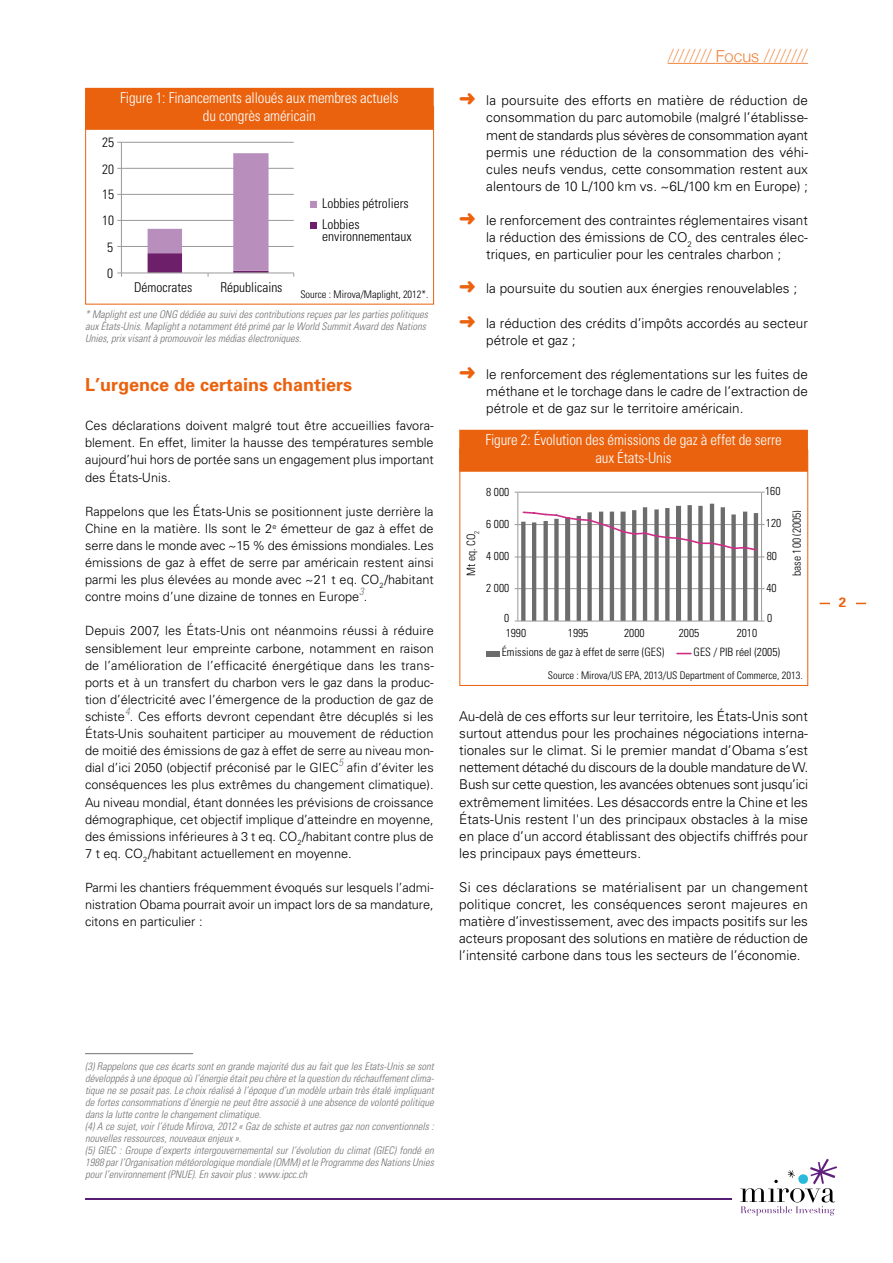
<style>
.page{position:relative;width:893px;height:1263px;background:#fff}
.page>*{position:absolute;margin:0;border:0;box-sizing:border-box;transform-origin:0 0}
.t1{font:700 18px "Univers";color:#ea620e}
.t2{font:100 18px "Helvetica Neue LT Std";color:#ef843d}
.t3{font:300 condensed 15px/18px "Univers";letter-spacing:-.01em;color:#fff;text-align:center}
.t4{font:300 13.5px/17.1px "Univers";color:#000;text-align:justify}
.t5{font:300 condensed 13.5px/21.3px "Univers";color:#000}
.t6{font:700 13.5px "Univers";color:#ea620e}
.t7{font:300 12.75px/17.1px "Univers";color:#000;text-align:justify}
.t8{font:300 condensed 11.55px/18.8px "Univers";color:#000}
.t9{font:italic 300 condensed 10.5px/12px "Univers";color:#707172}
.t10{font:300 condensed 10.5px "Univers";color:#000}
.s1{font-family:"Helvetica Neue";font-weight:300;font-size:16.5px}
.s2{color:#ea620e}
</style>
<div class="page">
<hr style="left:85px;top:1198px;width:646px;height:2px;background:#581d74">
<svg style="left:740px;top:1159px;width:97px;height:57px"></svg>
<hr style="left:820px;top:603px;width:46px;height:1px;background:#ea620e">
<div style="left:830px;top:597px;width:26px;height:13px;background:#fff"></div>
<hr style="left:668px;top:63px;width:48px;height:1px;background:#ef843d">
<hr style="left:716px;top:63px;width:48px;height:1px;background:#ef843d">
<hr style="left:764px;top:63px;width:44px;height:1px;background:#ef843d">
<div style="left:85px;top:107px;width:349px;height:197px;border:1px solid #ea620e"></div>
<div style="left:85px;top:88px;width:349px;height:24px;background:#ea620e"></div>
<div style="left:85px;top:106px;width:349px;height:24px;background:#ea620e"></div>
<hr style="left:122px;top:246px;width:172px;height:1px;background:#989998">
<hr style="left:122px;top:220px;width:172px;height:1px;background:#989998">
<hr style="left:122px;top:194px;width:172px;height:1px;background:#989998">
<hr style="left:122px;top:168px;width:172px;height:1px;background:#989998">
<hr style="left:122px;top:142px;width:172px;height:1px;background:#989998">
<hr style="left:121px;top:142px;width:1px;height:131px;background:#989998">
<hr style="left:121px;top:273px;width:173px;height:1px;background:#989998">
<svg style="left:148px;top:153px;width:121px;height:124px"></svg>
<div style="left:311px;top:201px;width:6px;height:7px;background:#b78ebc"></div>
<div style="left:311px;top:222px;width:6px;height:7px;background:#6d1f6a"></div>
<hr style="left:85px;top:1053px;width:108px;height:1px;background:#707172">
<div style="left:459px;top:430px;width:349px;height:24px;background:#ea620e"></div>
<div style="left:459px;top:448px;width:349px;height:24px;background:#ea620e"></div>
<hr style="left:518px;top:492px;width:244px;height:1px;background:#989998">
<hr style="left:761px;top:492px;width:1px;height:129px;background:#989998">
<hr style="left:517px;top:492px;width:1px;height:129px;background:#989998">
<svg style="left:515px;top:504px;width:250px;height:118px"></svg>
<div style="left:486px;top:651px;width:14px;height:5px;background:#6d6c6c"></div>
<svg style="left:677px;top:653px;width:14px;height:1px"></svg>
<p class="t3" style="left:120px;top:89px;width:280px">Figure 1: Financements alloués aux membres actuels du congrès américain</p>
<p class="t5" style="left:102px;top:132px;width:13px">25</p>
<p class="t5" style="left:102px;top:158px;width:13px">20</p>
<p class="t5" style="left:102px;top:184px;width:13px">15</p>
<p class="t5" style="left:102px;top:210px;width:13px">10</p>
<p class="t5" style="left:107px;top:237px;width:7px">5</p>
<p class="t5" style="left:107px;top:263px;width:7px">0</p>
<p class="t5" style="left:322px;top:192px;width:88px">Lobbies pétroliers<br>Lobbies</p>
<p class="t5" style="left:322px;top:225px;width:91px">environnementaux</p>
<p class="t5" style="left:134px;top:276px;width:60px">Démocrates</p>
<p class="t5" style="left:221px;top:276px;width:63px">Républicains</p>
<p class="t10" style="left:300px;top:288px;width:130px">Source : Mirova/Maplight, 2012*.</p>
<p class="t9" style="left:85px;top:308px;width:344px">* Maplight est une ONG dédiée au suivi des contributions reçues par les parties politiques aux États-Unis. Maplight a notamment été primé par le World Summit Award des Nations<br>Unies, prix visant à promouvoir les médias électroniques.</p>
<h1 class="t1" style="left:85px;top:373px;width:269px">L’urgence de certains chantiers</h1>
<p class="t7" style="left:85px;top:417px;width:350px">Ces déclarations doivent malgré tout être accueillies favora&shy;blement. En effet, limiter la hausse des températures semble aujourd’hui hors de portée sans un engagement plus important des États-Unis.</p>
<p class="t7" style="left:85px;top:502px;width:350px">Rappelons que les États-Unis se positionnent juste derrière la Chine en la matière. I ls sont le 2<sup>e</sup> émetteur de gaz à effet de serre dans le monde avec ~15 % des émissions mondiales. Les émissions de gaz à effet de serre par américain restent ainsi parmi les plus élevées au monde avec ~21 t eq. CO<sub>2</sub>/habitant contre moins d’une dizaine de tonnes en Europe .</p>
<p class="t9" style="left:359px;top:586px;width:6px">3</p>
<p class="t7" style="left:85px;top:622px;width:350px">Depuis 2007, les États-Unis ont néanmoins réussi à réduire sensiblement leur empreinte carbone, notamment en raison de l’amélioration de l’efficacité énergétique dans les trans&shy;ports et à un transfert du charbon vers le gaz dans la produc&shy;tion d’électricité avec l’émergence de la production de gaz de schiste . Ces efforts devront cependant être décuplés si les</p>
<p class="t9" style="left:125px;top:705px;width:6px">4</p>
<p class="t7" style="left:85px;top:725px;width:350px">États-Unis souhaitent participer au mouvement de réduction de moitié des émissions de gaz à effet de serre au niveau mon&shy;dial d’ici 2050 (objectif préconisé par le GIEC</p>
<p class="t9" style="left:339px;top:757px;width:6px">5</p>
<p class="t7" style="left:85px;top:759px;width:350px;text-indent:262px">afin d’éviter les conséquences les plus extrêmes du changement climatique).<br>Au niveau mondial, étant données les prévisions de croissance démographique, cet objectif implique d’atteindre en moyenne, des émissions inférieures à 3 t eq. CO<sub>2</sub>/habitant contre plus de 7 t eq. CO<sub>2</sub>/habitant actuellement en moyenne.</p>
<p class="t7" style="left:85px;top:878px;width:350px">Parmi les chantiers fréquemment évoqués sur lesquels l’admi&shy;nistration Obama pourrait avoir un impact lors de sa mandature, citons en particulier :</p>
<h1 class="t2" style="left:668px;top:45px;width:142px">//////// <span class="s1">Focus</span> ////////</h1>
<p class="t4" style="left:486px;top:92px;width:323px;text-indent:-27px"><span class="s2">➜</span> la poursuite des efforts en matière de réduction de consommation du parc automobile (malgré l’établisse&shy;ment de standards plus sévères de consommation ayant permis une réduction de la consommation des véhi&shy;cules neufs vendus, cette consommation restent aux alentours de 10 L/100 km vs. ~6L/100 km en Europe) ;</p>
<p class="t4" style="left:486px;top:211px;width:323px;text-indent:-27px"><span class="s2">➜</span> le renforcement des contraintes réglementaires visant la réduction des émissions de CO<sub>2</sub> des centrales élec&shy;triques, en particulier pour les centrales charbon ;</p>
<p class="t4" style="left:459px;top:280px;width:339px"><span class="s2">➜</span> la poursuite du soutien aux énergies renouvelables ;</p>
<p class="t4" style="left:486px;top:314px;width:323px;text-indent:-27px"><span class="s2">➜</span> la réduction des crédits d’impôts accordés au secteur pétrole et gaz ;</p>
<p class="t4" style="left:486px;top:365px;width:323px;text-indent:-27px"><span class="s2">➜</span> le renforcement des réglementations sur les fuites de méthane et le torchage dans le cadre de l’extraction de pétrole et de gaz sur le territoire américain.</p>
<p class="t3" style="left:485px;top:431px;width:298px">Figure 2: Évolution des émissions de gaz à effet de serre aux États-Unis</p>
<p class="t8" style="left:486px;top:483px;width:25px">8 000</p>
<p class="t8" style="left:486px;top:515px;width:25px">6 000</p>
<p class="t8" style="left:765px;top:482px;width:17px">160</p>
<p class="t8" style="left:766px;top:514px;width:17px">120</p>
<p class="t8" style="left:462px;top:576px;width:47px;rotate:-90deg">Mt eq. CO<sub>2</sub></p>
<p class="t8" style="left:486px;top:547px;width:25px">4 000</p>
<p class="t8" style="left:767px;top:547px;width:12px">80</p>
<p class="t8" style="left:486px;top:579px;width:25px">2 000</p>
<p class="t8" style="left:766px;top:579px;width:12px">40</p>
<p class="t8" style="left:504px;top:609px;width:7px">0</p>
<p class="t8" style="left:767px;top:609px;width:7px">0</p>
<p class="t8" style="left:787px;top:576px;width:67px;rotate:-90deg">base 100 (2005)</p>
<p class="t8" style="left:694px;top:624px;width:88px;text-indent:43px">2010<br>GES / PIB réel (2005)</p>
<p class="t10" style="left:548px;top:669px;width:256px">Source : Mirova/US EPA, 2013/US Department of Commerce, 2013.</p>
<p class="t4" style="left:459px;top:707px;width:350px">Au-delà de ces efforts sur leur territoire, les États-Unis sont surtout attendus pour les prochaines négociations interna&shy;tionales sur le climat. Si le premier mandat d’Obama s’est nettement détaché du discours de la double mandature de W.<br>Bush sur cette question, les avancées obtenues sont jusqu’ici extrêmement limitées. Les désaccords entre la Chine et les États-Unis restent l'un des principaux obstacles à la mise en place d’un accord établissant des objectifs chiffrés pour les principaux pays émetteurs.</p>
<p class="t4" style="left:459px;top:878px;width:350px">Si ces déclarations se matérialisent par un changement politique concret, les conséquences seront majeures en matière d’investissement, avec des impacts positifs sur les acteurs proposant des solutions en matière de réduction de l’intensité carbone dans tous les secteurs de l’économie.</p>
<p class="t8" style="left:506px;top:624px;width:22px">1990</p>
<p class="t8" style="left:568px;top:624px;width:22px">1995</p>
<p class="t8" style="left:624px;top:624px;width:22px">2000</p>
<p class="t8" style="left:679px;top:624px;width:22px">2005</p>
<p class="t8" style="left:502px;top:643px;width:164px">Émissions de gaz à effet de serre (GES)</p>
<p class="t6" style="left:839px;top:594px;width:9px">2</p>
<p class="t9" style="left:85px;top:1060px;width:350px">(3) Rappelons que ces écarts sont en grande majorité dus au fait que les Etats-Unis se sont développés à une époque où l’énergie était peu chère et la question du réchauffement clima&shy;tique ne se posait pas. Le choix réalisé à l’époque d’un modèle urbain très étalé impliquant de fortes consommations d’énergie ne peut être associé à une absence de volonté politique dans la lutte contre le changement climatique.<br>(4) A ce sujet, voir l’étude Mirova, 2012 « Gaz de schiste et autres gaz non conventionnels : nouvelles ressources, nouveaux enjeux ».<br>(5) GIEC : Groupe d’experts intergouvernemental sur l’évolution du climat (GIEC) fondé en 1988 par l’Organisation météorologique mondiale (OMM) et le Programme des Nations Unies pour l’environnement (PNUE). En savoir plus : www.ipcc.ch</p>
</div>
